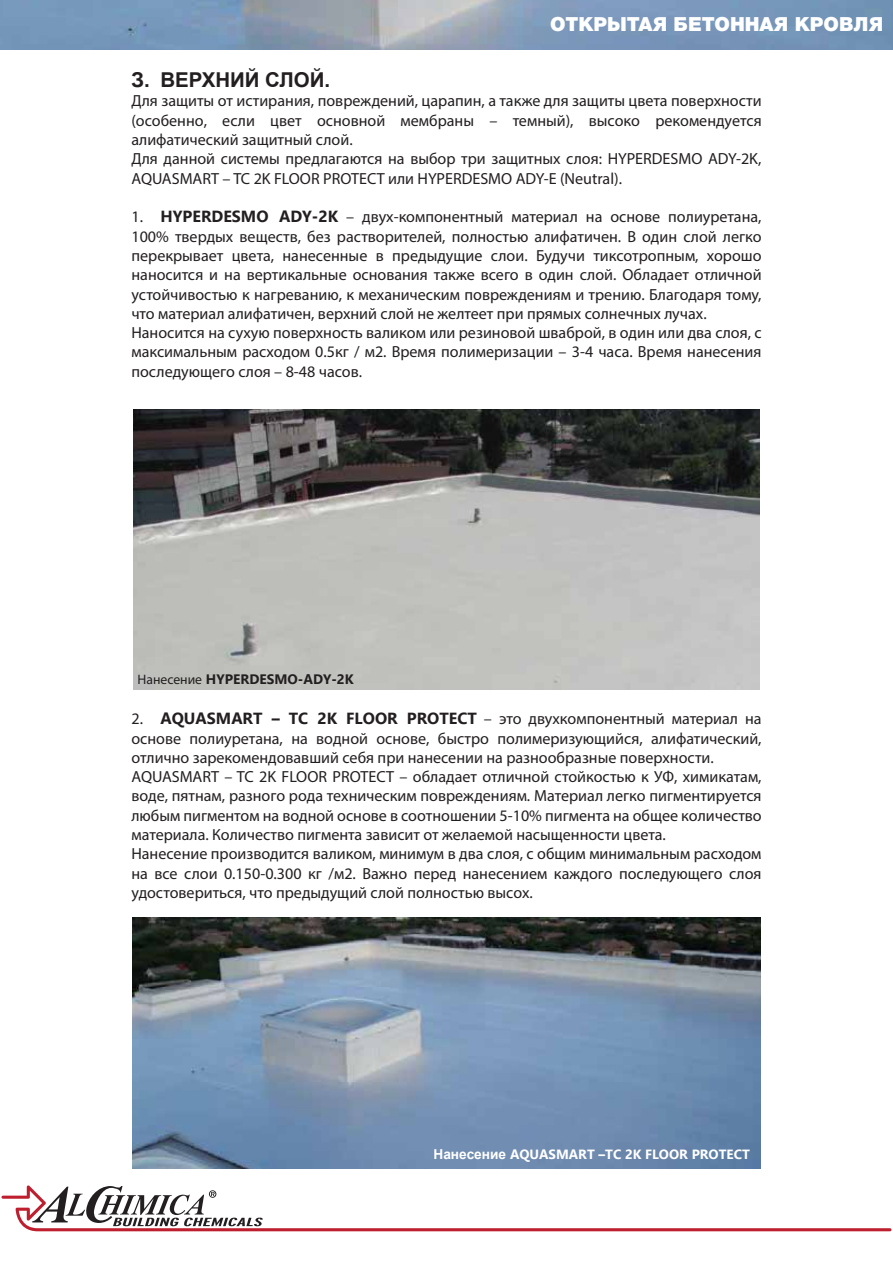
<style>
.page{position:relative;width:893px;height:1263px;background:#fff}
.page>*{position:absolute;margin:0;border:0;box-sizing:border-box;transform-origin:0 0}
.t1{font:700 20.4px "Arial";color:#231f20}
.t2{font:900 19.5px "Helvetica Neue Cyr";color:#fff}
.t3{font:16.05px/19.4px "Myriad Pro";color:#231f20}
.t4{font:700 13.65px "Ebrima";color:#231f20}
.t5{font:700 13.35px "Ebrima";color:#fff}
.s1{font-family:"Ebrima";font-weight:700}
.s2{font-family:"Myriad Pro";font-weight:400}
.s3{font-family:"Arial";font-size:13.65px}
</style>
<div class="page">
<img style="left:132px;top:917px;width:628px;height:251px">
<svg style="left:2px;top:1185px;width:889px;height:46px"></svg>
<img style="left:133px;top:409px;width:627px;height:280px">
<img style="left:1px;top:0;width:891px;height:50px">
<p class="t2" style="left:550px;top:13px;width:335px">ОТКРЫТАЯ БЕТОННАЯ КРОВЛЯ</p>
<p class="t1" style="left:131px;top:66px;width:200px">З. ВЕРХНИЙ СЛОЙ.</p>
<p class="t3" style="left:131px;top:91px;width:632px">Для защиты от истирания, повреждений, царапин, а также для защиты цвета поверхности (особенно, если цвет основной мембраны – темный), высоко рекомендуется алифатический защитный слой.<br>Для данной системы предлагаются на выбор три защитных слоя: HYPERDESMO ADY-2K, AQUASMART – TC 2K FLOOR PROTECT или HYPERDESMO ADY-E (Neutral).</p>
<p class="t3" style="left:131px;top:207px;width:632px">1. <span class="s1">HYPERDESMO ADY-2K</span> – двух-компонентный материал на основе полиуретана, 100% твердых веществ, без растворителей, полностью алифатичен. В один слой легко перекрывает цвета, нанесенные в предыдущие слои. Будучи тиксотропным, хорошо наносится и на вертикальные основания также всего в один слой. Обладает отличной устойчивостью к нагреванию, к механическим повреждениям и трению. Благодаря тому, что материал алифатичен, верхний слой не желтеет при прямых солнечных лучах.<br>Наносится на сухую поверхность валиком или резиновой шваброй, в один или два слоя, с максимальным расходом 0.5кг / м2. Время полимеризации – 3-4 часа. Время нанесения последующего слоя – 8-48 часов.</p>
<p class="t4" style="left:137px;top:669px;width:218px"><span class="s2">Нанесение</span> HYPERDESMO-ADY-2K</p>
<p class="t3" style="left:131px;top:709px;width:632px">2. <span class="s1">AQUASMART – TC 2K FLOOR PROTECT</span> – это двухкомпонентный материал на основе полиуретана, на водной основе, быстро полимеризующийся, алифатический, отлично зарекомендовавший себя при нанесении на разнообразные поверхности.<br>AQUASMART – TC 2K FLOOR PROTECT – обладает отличной стойкостью к УФ, химикатам, воде, пятнам, разного рода техническим повреждениям. Материал легко пигментируется любым пигментом на водной основе в соотношении 5-10% пигмента на общее количество материала. Количество пигмента зависит от желаемой насыщенности цвета.<br>Нанесение производится валиком, минимум в два слоя, с общим минимальным расходом на все слои 0.150-0.300 кг /м2. Важно перед нанесением каждого последующего слоя удостовериться, что предыдущий слой полностью высох.</p>
<p class="t5" style="left:433px;top:1144px;width:318px"><span class="s3">Нанесение</span> AQUASMART –TC 2K FLOOR PROTECT</p>
</div>
